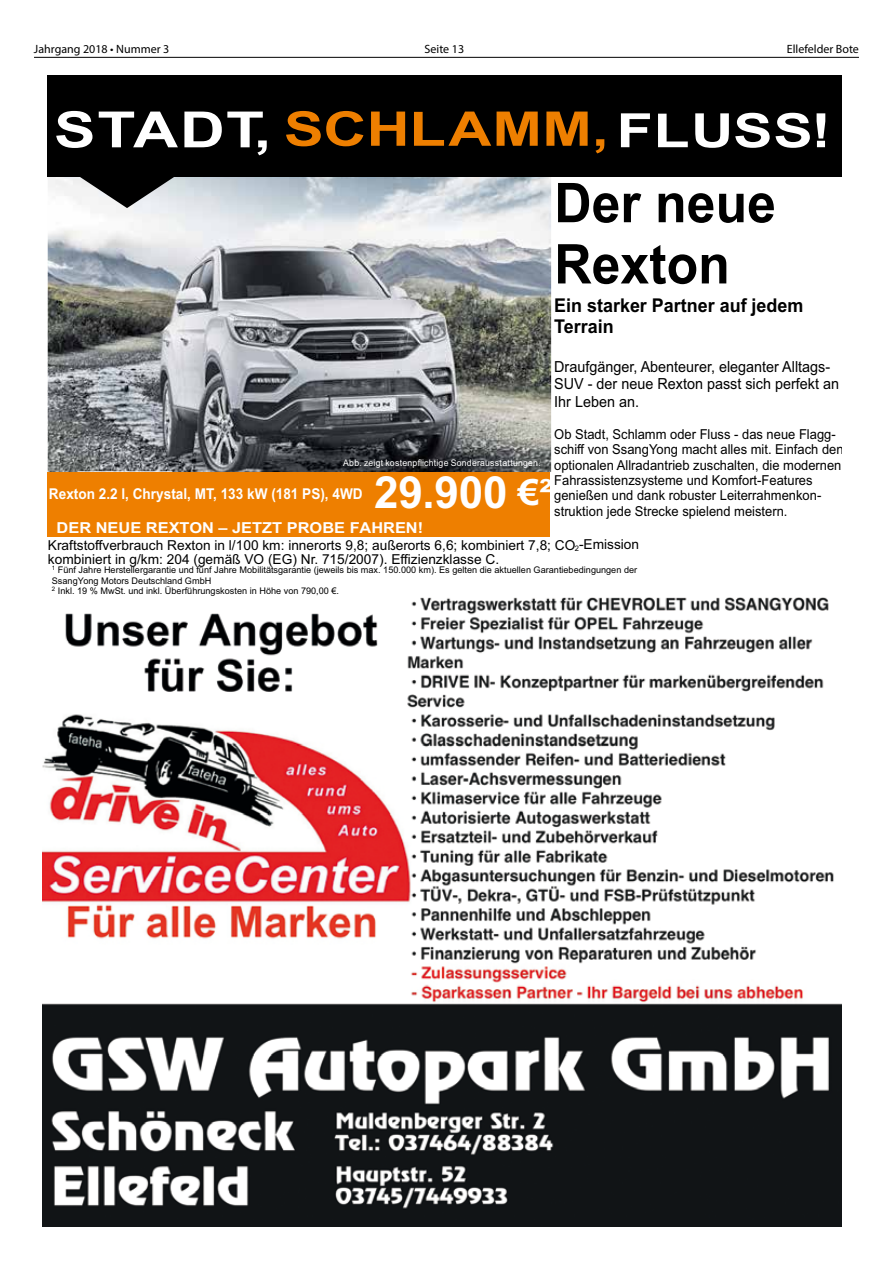
<style>
.page{position:relative;width:893px;height:1263px;background:#fff}
.page>*{position:absolute;margin:0;border:0;box-sizing:border-box;transform-origin:0 0}
.t1{font:700 54.75px/61.2px "Arial";color:#000;scale:.95 1}
.t2{font:700 47.7px "Arial";letter-spacing:.005em;color:#ee7f00;scale:1.25 1}
.t3{font:700 44.4px "Arial";color:#fff}
.t4{font:700 36.15px "Arial";color:#fff;scale:1.09 1}
.t5{font:700 19.05px/21.1px "Arial";color:#000;scale:.95 1}
.t6{font:15.3px/17px "Arial";color:#000;scale:.95 1}
.t7{font:700 15.15px "Arial";color:#fff;scale:1.09 1}
.t8{font:700 14.85px "Arial";color:#fff;scale:.91 1}
.t9{font:13.65px/15.3px "Arial";color:#000;scale:.95 1}
.t10{font:13.65px/14.1px "Arial";color:#000}
.t11{font:12px "Myriad Pro";color:#000}
.t12{font:9.15px/10.5px "Arial";color:#000}
.t13{font:9.15px "Arial";letter-spacing:.025em;color:#fff;scale:.95 1}
.t14{font:6.15px "Arial";color:#000}
.s1{font-size:49.95px;color:#fff}
.s2{font-size:47.25px;color:#fff}
.s3{font-size:7.65px}
</style>
<div class="page">
<hr style="left:34px;top:57px;width:825px;height:1px;background:#000">
<img style="left:43px;top:597px;width:799px;height:629px">
<img style="left:48px;top:177px;width:503px;height:295px">
<div style="left:48px;top:76px;width:794px;height:101px;background:#000"></div>
<svg style="left:66px;top:177px;width:121px;height:31px"></svg>
<div style="left:48px;top:472px;width:502px;height:64px;background:#ee7f00"></div>
<p class="t11" style="left:34px;top:42px;width:137px">Jahrgang 2018 • Nummer 3</p>
<p class="t11" style="left:425px;top:42px;width:41px">Seite 13</p>
<p class="t11" style="left:787px;top:42px;width:74px">Ellefelder Bote</p>
<h2 class="t2" style="left:54px;top:95px;width:623px"><span class="s1">STADT,</span> SCHLAMM, <span class="s2">FLUSS!</span></h2>
<h1 class="t1" style="left:554px;top:173px;width:235px">Der neue<br>Rexton</h1>
<h3 class="t5" style="left:554px;top:295px;width:264px">Ein starker Partner auf jedem<br>Terrain</h3>
<p class="t6" style="left:554px;top:358px;width:301px">Draufgänger, Abenteurer, eleganter Alltags-<br>SUV - der neue Rexton passt sich perfekt an<br>Ihr Leben an.</p>
<p class="t9" style="left:554px;top:427px;width:306px">Ob Stadt, Schlamm oder Fluss - das neue Flagg&shy;schiff von SsangYong macht alles mit. Einfach den optionalen Allradantrieb zuschalten, die modernen Fahrassistenzsysteme und Komfort-Features genießen und dank robuster Leiterrahmenkon&shy;struktion jede Strecke spielend meistern.</p>
<p class="t13" style="left:343px;top:457px;width:210px">Abb. zeigt kostenpflichtige Sonderausstattungen.</p>
<h3 class="t4" style="left:518px;top:467px;width:33px">€²</h3>
<p class="t7" style="left:57px;top:517px;width:338px">DER NEUE REXTON – JETZT PROBE FAHREN!</p>
<h3 class="t3" style="left:374px;top:461px;width:135px">29.900</h3>
<p class="t10" style="left:48px;top:538px;width:593px">Kraftstoffverbrauch Rexton in l/100 km: innerorts 9,8; außerorts 6,6; kombiniert 7,8; CO<span class="s3">2</span>-Emission kombiniert in g/km: 204 (gemäß VO (EG) Nr. 715/2007). Effizienzklasse C.</p>
<p class="t12" style="left:52px;top:564px;width:587px"><sup>1</sup> Fünf Jahre Herstellergarantie und fünf Jahre Mobilitätsgarantie (jeweils bis max. 150.000 km). Es gelten die aktuellen Garantiebedingungen der<br>SsangYong Motors Deutschland GmbH</p>
<p class="t8" style="left:49px;top:483px;width:346px">Rexton 2.2 l, Chrystal, MT, 133 kW (181 PS), 4WD</p>
<p class="t14" style="left:180px;top:574px;width:3px">.</p>
<p class="t12" style="left:52px;top:586px;width:289px"><sup>2</sup> Inkl. 19 % MwSt. und inkl. Überführungskosten in Höhe von 790,00 €.</p>
</div>
